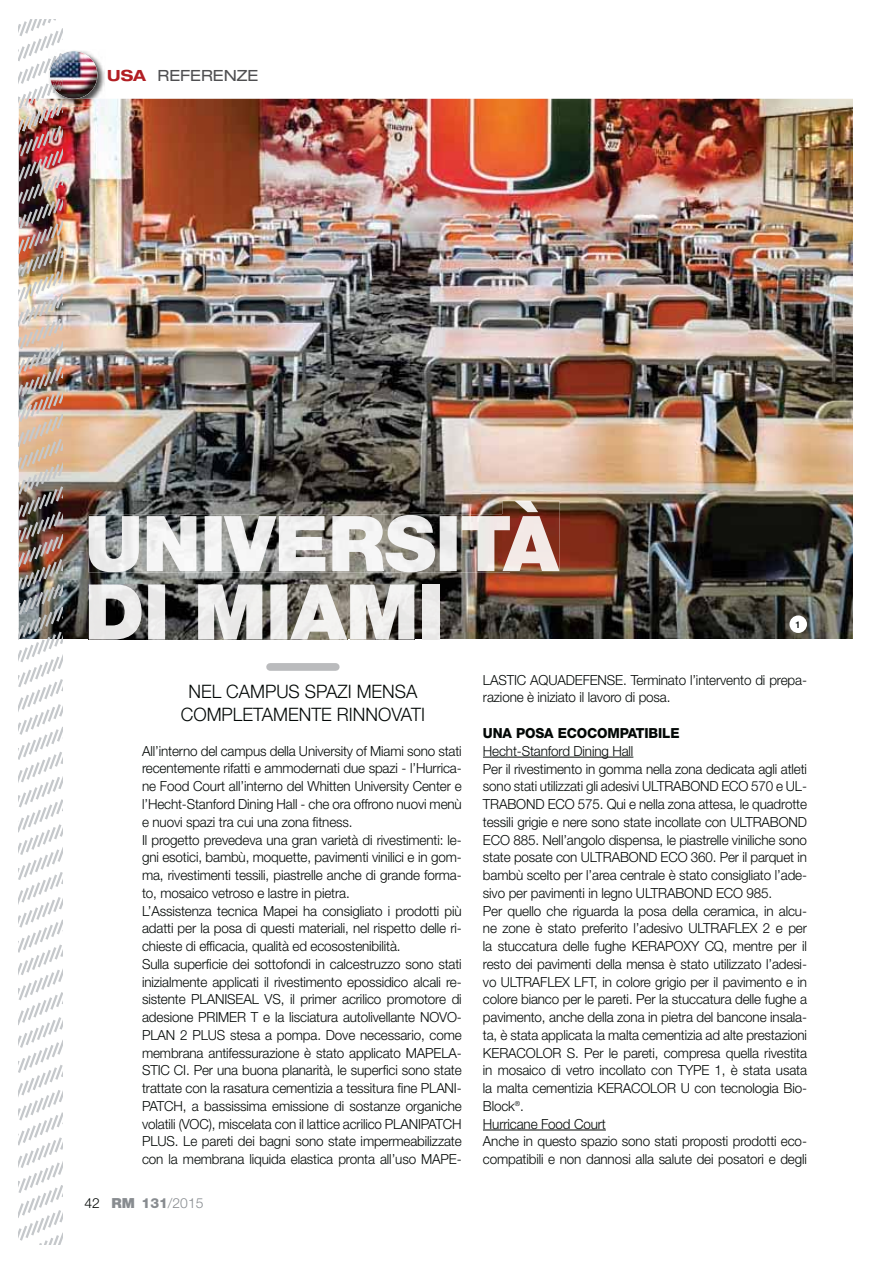
<style>
.page{position:relative;width:893px;height:1263px;background:#fff}
.page>*{position:absolute;margin:0;border:0;box-sizing:border-box;transform-origin:0 0}
.t1{font:300 18.6px/23.1px "Helvetica Neue LT Std";color:#030806;text-align:center}
.t2{font:expanded 15.45px "Helvetica Neue LT Std";color:#4f4f51}
.t3{font:300 13.95px/17.7px "Helvetica Neue LT Std";letter-spacing:-.01em;color:#030806}
.t4{font:800 13.95px "Helvetica Neue LT Std";letter-spacing:-.01em;color:#030806}
.t5{font:300 13.95px "Helvetica Neue LT Std";color:#888c90}
.t6{font:500 9.3px "Helvetica Neue LT Std";color:#030806}
.s1{font-weight:700;color:#b21e23}
.s2{color:#030806}
.s3{font-weight:900}
.s4{font-weight:800}
</style>
<div class="page">
<img style="left:62px;top:99px;width:791px;height:540px">
<hr style="left:483px;top:757px;width:150px;height:1px;background:#030806">
<hr style="left:483px;top:1130px;width:123px;height:1px;background:#030806">
<img style="left:89px;top:515px;width:421px;height:57px">
<img style="left:502px;top:501px;width:6px;height:14px">
<img style="left:508px;top:501px;width:51px;height:70px">
<img style="left:502px;top:515px;width:8px;height:56px">
<img style="left:89px;top:585px;width:258px;height:54px">
<img style="left:350px;top:585px;width:64px;height:54px">
<img style="left:422px;top:585px;width:17px;height:54px">
<div style="left:270px;top:663px;width:66px;height:8px;background:#babbbd"></div>
<div style="left:789px;top:615px;width:18px;height:18px;background:#fff;border-radius:50%"></div>
<img style="left:19px;top:381px;width:43px;height:864px">
<img style="left:62px;top:50px;width:43px;height:57px">
<img style="left:62px;top:63px;width:35px;height:36px">
<img style="left:62px;top:51px;width:32px;height:12px">
<img style="left:19px;top:19px;width:43px;height:362px">
<p class="t2" style="left:107px;top:67px;width:152px"><span class="s1">USA</span> REFERENZE</p>
<h1 class="t1" style="left:181px;top:682px;width:246px">NEL CAMPUS SPAZI MENSA<br>COMPLETAMENTE RINNOVATI</h1>
<p class="t3" style="left:142px;top:744px;width:321px">All’interno del campus della University of Miami sono stati recentemente rifatti e ammodernati due spazi - l’Hurrica&shy;ne Food Court all’interno del Whitten University Center e l’Hecht-Stanford Dining Hall - che ora offrono nuovi menù e nuovi spazi tra cui una zona fitness.<br>Il progetto prevedeva una gran varietà di rivestimenti: le&shy;gni esotici, bambù, moquette, pavimenti vinilici e in gom&shy;ma, rivestimenti tessili, piastrelle anche di grande forma&shy;to, mosaico vetroso e lastre in pietra.<br>L’Assistenza tecnica Mapei ha consigliato i prodotti più adatti per la posa di questi materiali, nel rispetto delle ri&shy;chieste di efficacia, qualità ed ecosostenibilità.<br>Sulla superficie dei sottofondi in calcestruzzo sono stati inizialmente applicati il rivestimento epossidico alcali re&shy;sistente PLANISEAL VS, il primer acrilico promotore di adesione PRIMER T e la lisciatura autolivellante NOVO-PLAN 2 PLUS stesa a pompa. Dove necessario, come membrana antifessurazione è stato applicato MAPELA-STIC CI. Per una buona planarità, le superfici sono state trattate con la rasatura cementizia a tessitura fine PLANI-PATCH, a bassissima emissione di sostanze organiche volatili (VOC), miscelata con il lattice acrilico PLANIPATCH PLUS. Le pareti dei bagni sono state impermeabilizzate con la membrana liquida elastica pronta all’uso MAPE-</p>
<p class="t5" style="left:84px;top:1199px;width:120px"><span class="s2">42</span> <span class="s3">RM</span> <span class="s4">131</span>/2015</p>
<p class="t6" style="left:795px;top:621px;width:7px">1</p>
<p class="t3" style="left:483px;top:673px;width:325px">LASTIC AQUADEFENSE. Terminato l’intervento di prepa&shy;razione è iniziato il lavoro di posa.</p>
<p class="t4" style="left:483px;top:728px;width:198px">UNA POSA ECOCOMPATIBILE</p>
<p class="t3" style="left:483px;top:744px;width:325px">Hecht-Stanford Dining Hall<br>Per il rivestimento in gomma nella zona dedicata agli atleti sono stati utilizzati gli adesivi ULTRABOND ECO 570 e UL-TRABOND ECO 575. Qui e nella zona attesa, le quadrotte tessili grigie e nere sono state incollate con ULTRABOND ECO 885. Nell’angolo dispensa, le piastrelle viniliche sono state posate con ULTRABOND ECO 360. Per il parquet in bambù scelto per l’area centrale è stato consigliato l’ade&shy;sivo per pavimenti in legno ULTRABOND ECO 985.<br>Per quello che riguarda la posa della ceramica, in alcu&shy;ne zone è stato preferito l’adesivo ULTRAFLEX 2 e per la stuccatura delle fughe KERAPOXY CQ, mentre per il resto dei pavimenti della mensa è stato utilizzato l’adesi&shy;vo ULTRAFLEX LFT, in colore grigio per il pavimento e in colore bianco per le pareti. Per la stuccatura delle fughe a pavimento, anche della zona in pietra del bancone insala&shy;ta, è stata applicata la malta cementizia ad alte prestazioni KERACOLOR S. Per le pareti, compresa quella rivestita in mosaico di vetro incollato con TYPE 1, è stata usata la malta cementizia KERACOLOR U con tecnologia Bio-Block<sup>®</sup>.<br>Hurricane Food Court<br>Anche in questo spazio sono stati proposti prodotti eco&shy;compatibili e non dannosi alla salute dei posatori e degli</p>
</div>
